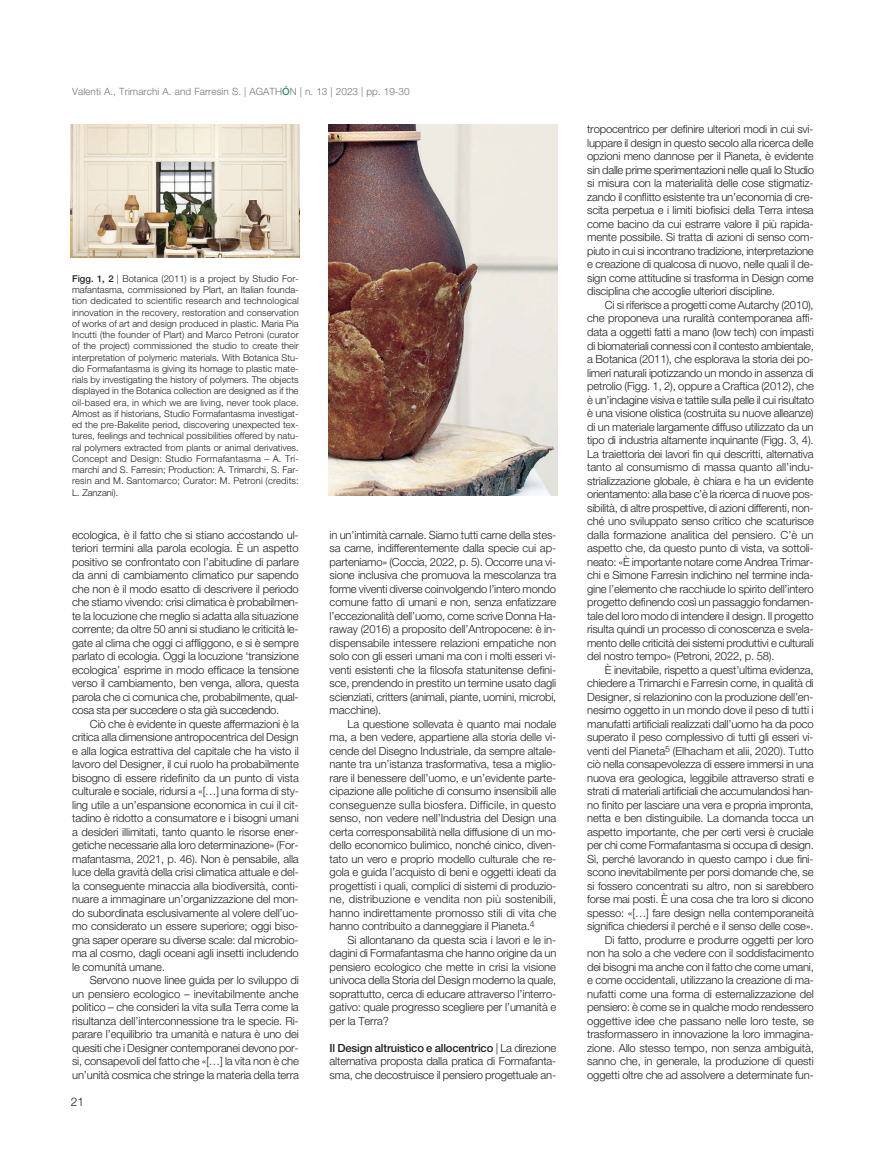
<style>
.page{position:relative;width:886px;height:1170px;background:#fff}
.page>*{position:absolute;margin:0;border:0;box-sizing:border-box;transform-origin:0 0}
.t1{font:300 11.88px "Helvetica Neue LT Std";color:#231f20}
.t2{font:300 11.25px/13.5px "Helvetica Neue LT Std";letter-spacing:-.015em;color:#231f20;text-align:justify}
.t3{font:300 10px "Helvetica Neue LT Std";letter-spacing:.005em;color:#777574}
.t4{font:300 9.38px/11.2px "Helvetica Neue LT Std";letter-spacing:.015em;color:#231f20;text-align:justify}
.s1{font-weight:500;color:#2b8f62}
.s2{font-weight:500}
</style>
<div class="page">
<img style="left:71px;top:124px;width:229px;height:134px">
<img style="left:328px;top:124px;width:230px;height:371px">
<p class="t3" style="left:72px;top:88px;width:339px">Valenti A., Trimarchi A. and Farresin S. | AGATH<span class="s1">Ó</span>N | n. 13 | 2023 | pp. 19-30</p>
<p class="t4" style="left:72px;top:274px;width:228px"><span class="s2">Figg. 1, 2</span> | Botanica (2011) is a project by Studio For&shy;mafantasma, commissioned by Plart, an Italian founda&shy;tion dedicated to scientific research and technological innovation in the recovery, restoration and conservation of works of art and design produced in plastic. Maria Pia Incutti (the founder of Plart) and Marco Petroni (curator of the project) commissioned the studio to create their interpretation of polymeric materials. With Botanica Stu&shy;dio Formafantasma is giving its homage to plastic mate&shy;rials by investigating the history of polymers. The objects displayed in the Botanica collection are designed as if the oil-based era, in which we are living, never took place.<br>Almost as if historians, Studio Formafantasma investigat&shy;ed the pre-Bakelite period, discovering unexpected tex&shy;tures, feelings and technical possibilities offered by natu&shy;ral polymers extracted from plants or animal derivatives.<br>Concept and Design: Studio Formafantasma – A. Tri&shy;marchi and S. Farresin; Production: A. Trimarchi, S. Far&shy;resin and M. Santomarco; Curator: M. Petroni (credits:<br>L. Zanzani).</p>
<p class="t2" style="left:72px;top:529px;width:228px">ecologica, è il fatto che si stiano accostando ul&shy;teriori termini alla parola ecologia. È un aspetto positivo se confrontato con l’abitudine di parlare da anni di cambiamento climatico pur sapendo che non è il modo esatto di descrivere il periodo che stiamo vivendo: crisi climatica è probabilmen&shy;te la locuzione che meglio si adatta alla situazione corrente; da oltre 50 anni si studiano le criticità le&shy;gate al clima che oggi ci affliggono, e si è sempre parlato di ecologia. Oggi la locuzione ‘transizione ecologica’ esprime in modo efficace la tensione verso il cambiamento, ben venga, allora, questa parola che ci comunica che, probabilmente, qual&shy;cosa sta per succedere o sta già succedendo.</p>
<p class="t2" style="left:72px;top:718px;width:228px;text-indent:18px">Ciò che è evidente in queste affermazioni è la critica alla dimensione antropocentrica del Design e alla logica estrattiva del capitale che ha visto il lavoro del Designer, il cui ruolo ha probabilmente bisogno di essere ridefinito da un punto di vista culturale e sociale, ridursi a «[…] una forma di sty&shy;ling utile a un’espansione economica in cui il cit&shy;tadino è ridotto a consumatore e i bisogni umani a desideri illimitati, tanto quanto le risorse ener&shy;getiche necessarie alla loro determinazione» (For&shy;mafantasma, 2021, p. 46). Non è pensabile, alla luce della gravità della crisi climatica attuale e del&shy;la conseguente minaccia alla biodiversità, conti&shy;nuare a immaginare un’organizzazione del mon&shy;do subordinata esclusivamente al volere dell’uo&shy;mo considerato un essere superiore; oggi biso&shy;gna saper operare su diverse scale: dal microbio&shy;ma al cosmo, dagli oceani agli insetti includendo le comunità umane.</p>
<p class="t2" style="left:72px;top:974px;width:228px;text-indent:18px">Servono nuove linee guida per lo sviluppo di un pensiero ecologico – inevitabilmente anche politico – che consideri la vita sulla Terra come la risultanza dell’interconnessione tra le specie. Ri&shy;parare l’equilibrio tra umanità e natura è uno dei quesiti che i Designer contemporanei devono por&shy;si, consapevoli del fatto che «[…] la vita non è che un’unità cosmica che stringe la materia della terra</p>
<p class="t1" style="left:71px;top:1097px;width:15px">21</p>
<p class="t2" style="left:330px;top:529px;width:228px">in un’intimità carnale. Siamo tutti carne della stes&shy;sa carne, indifferentemente dalla specie cui ap&shy;parteniamo» (Coccia, 2022, p. 5). Occorre una vi&shy;sione inclusiva che promuova la mescolanza tra forme viventi diverse coinvolgendo l’intero mondo comune fatto di umani e non, senza enfatizzare l’eccezionalità dell’uomo, come scrive Donna Ha&shy;raway (2016) a proposito dell’Antropocene: è in&shy;dispensabile intessere relazioni empatiche non solo con gli esseri umani ma con i molti esseri vi&shy;venti esistenti che la filosofa statunitense defini&shy;sce, prendendo in prestito un termine usato dagli scienziati, critters (animali, piante, uomini, microbi, macchine).</p>
<p class="t2" style="left:330px;top:718px;width:228px;text-indent:18px">La questione sollevata è quanto mai nodale ma, a ben vedere, appartiene alla storia delle vi&shy;cende del Disegno Industriale, da sempre altale&shy;nante tra un’istanza trasformativa, tesa a miglio&shy;rare il benessere dell’uomo, e un’evidente parte&shy;cipazione alle politiche di consumo insensibili alle conseguenze sulla biosfera. Difficile, in questo senso, non vedere nell’Industria del Design una certa corresponsabilità nella diffusione di un mo&shy;dello economico bulimico, nonché cinico, diven&shy;tato un vero e proprio modello culturale che re&shy;gola e guida l’acquisto di beni e oggetti ideati da progettisti i quali, complici di sistemi di produzio&shy;ne, distribuzione e vendita non più sostenibili, hanno indirettamente promosso stili di vita che hanno contribuito a danneggiare il Pianeta.<sup>4</sup></p>
<p class="t2" style="left:330px;top:934px;width:228px;text-indent:18px">Si allontanano da questa scia i lavori e le in&shy;dagini di Formafantasma che hanno origine da un pensiero ecologico che mette in crisi la visione univoca della Storia del Design moderno la quale, soprattutto, cerca di educare attraverso l’interro&shy;gativo: quale progresso scegliere per l’umanità e per la Terra?</p>
<p class="t2" style="left:330px;top:1042px;width:228px"><span class="s2">Il Design altruistico e allocentrico</span> | La direzione alternativa proposta dalla pratica di Formafanta&shy;sma, che decostruisce il pensiero progettuale an-</p>
<p class="t2" style="left:587px;top:124px;width:228px">tropocentrico per definire ulteriori modi in cui svi&shy;luppare il design in questo secolo alla ricerca delle opzioni meno dannose per il Pianeta, è evidente sin dalle prime sperimentazioni nelle quali lo Studio si misura con la materialità delle cose stigmatiz&shy;zando il conflitto esistente tra un’economia di cre&shy;scita perpetua e i limiti biofisici della Terra intesa come bacino da cui estrarre valore il più rapida&shy;mente possibile. Si tratta di azioni di senso com&shy;piuto in cui si incontrano tradizione, interpretazione e creazione di qualcosa di nuovo, nelle quali il de&shy;sign come attitudine si trasforma in Design come disciplina che accoglie ulteriori discipline.</p>
<p class="t2" style="left:587px;top:299px;width:228px;text-indent:18px">Ci si riferisce a progetti come Autarchy (2010), che proponeva una ruralità contemporanea affi&shy;data a oggetti fatti a mano (low tech) con impasti di biomateriali connessi con il contesto ambientale, a Botanica (2011), che esplorava la storia dei po&shy;limeri naturali ipotizzando un mondo in assenza di petrolio (Figg. 1, 2), oppure a Craftica (2012), che è un’indagine visiva e tattile sulla pelle il cui risultato è una visione olistica (costruita su nuove alleanze) di un materiale largamente diffuso utilizzato da un tipo di industria altamente inquinante (Figg. 3, 4).<br>La traiettoria dei lavori fin qui descritti, alternativa tanto al consumismo di massa quanto all’indu&shy;strializzazione globale, è chiara e ha un evidente orientamento: alla base c’è la ricerca di nuove pos&shy;sibilità, di altre prospettive, di azioni differenti, non&shy;ché uno sviluppato senso critico che scaturisce dalla formazione analitica del pensiero. C’è un aspetto che, da questo punto di vista, va sottoli&shy;neato: «È importante notare come Andrea Trimar&shy;chi e Simone Farresin indichino nel termine inda&shy;gine l’elemento che racchiude lo spirito dell’intero progetto definendo così un passaggio fondamen&shy;tale del loro modo di intendere il design. Il progetto risulta quindi un processo di conoscenza e svela&shy;mento delle criticità dei sistemi produttivi e culturali del nostro tempo» (Petroni, 2022, p. 58).</p>
<p class="t2" style="left:587px;top:664px;width:228px;text-align:right">È inevitabile, rispetto a quest’ultima evidenza, chiedere a Trimarchi e Farresin come, in qualità di Designer, si relazionino con la produzione dell’en&shy;nesimo oggetto in un mondo dove il peso di tutti i manufatti artificiali realizzati dall’uomo ha da poco superato il peso complessivo di tutti gli esseri vi&shy;venti del Pianeta<sup>5</sup> (Elhacham et alii, 2020). Tutto ciò nella consapevolezza di essere immersi in una nuova era geologica, leggibile attraverso strati e strati di materiali artificiali che accumulandosi han&shy;no finito per lasciare una vera e propria impronta, netta e ben distinguibile. La domanda tocca un aspetto importante, che per certi versi è cruciale per chi come Formafantasma si occupa di design.<br>Sì, perché lavorando in questo campo i due fini&shy;scono inevitabilmente per porsi domande che, se si fossero concentrati su altro, non si sarebbero forse mai posti. È una cosa che tra loro si dicono spesso: «[…] fare design nella contemporaneità significa chiedersi il perché e il senso delle cose».<br>Di fatto, produrre e produrre oggetti per loro non ha solo a che vedere con il soddisfacimento dei bisogni ma anche con il fatto che come umani, e come occidentali, utilizzano la creazione di ma&shy;nufatti come una forma di esternalizzazione del pensiero: è come se in qualche modo rendessero oggettive idee che passano nelle loro teste, se trasformassero in innovazione la loro immagina&shy;zione. Allo stesso tempo, non senza ambiguità, sanno che, in generale, la produzione di questi oggetti oltre che ad assolvere a determinate fun-</p>
</div>
